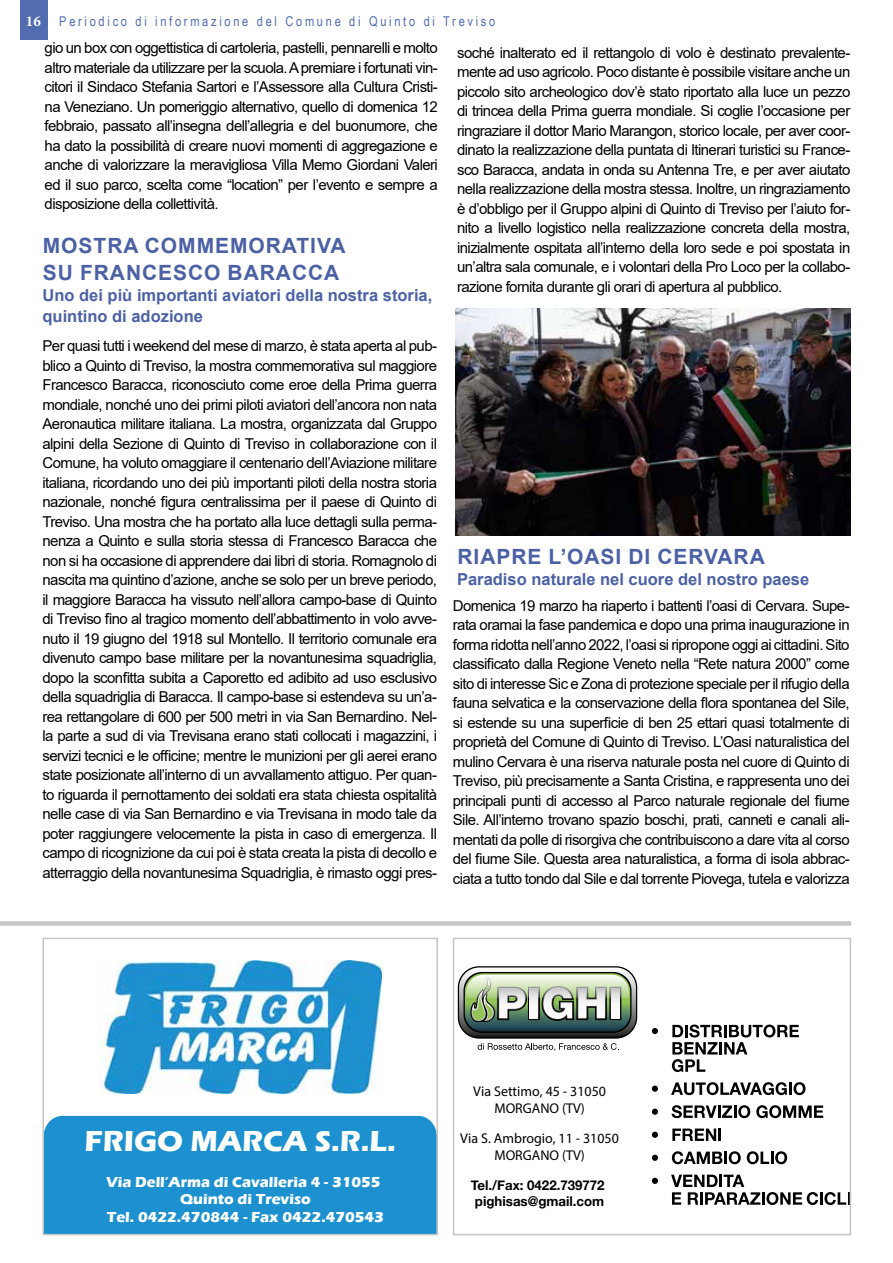
<style>
.page{position:relative;width:893px;height:1263px;background:#fff}
.page>*{position:absolute;margin:0;border:0;box-sizing:border-box;transform-origin:0 0}
.t1{font:700 29.85px "Eras ITC";color:#fff}
.t2{font:700 21px/27px "Arial";letter-spacing:.045em;color:#4c61a5}
.t3{font:700 16.5px/21px "Arial";color:#4c61a5}
.t4{font:15px/19.5px "Arial";letter-spacing:-.04em;color:#000;text-align:justify}
.t5{font:700 14.85px/17.9px "Eras ITC";color:#fff;text-align:center}
.t6{font:500 14.1px/16.8px "Helvetica Neue";color:#000;text-align:center}
.t7{font:13.5px "Arial Narrow";letter-spacing:.2em;color:#526cb2}
.t8{font:700 13.5px/15.9px "Helvetica Neue";color:#000}
.s1{font-family:"Minion Pro";font-weight:700;font-size:15px;color:#fff}
</style>
<div class="page">
<div style="left:20px;top:0;width:28px;height:40px;background:#526cb2"></div>
<div style="left:0;top:921px;width:851px;height:5px;background:#c6c6c6"></div>
<img style="left:455px;top:308px;width:395px;height:228px">
<svg style="left:457px;top:967px;width:179px;height:84px"></svg>
<svg style="left:652px;top:1028px;width:6px;height:6px"></svg>
<svg style="left:672px;top:1024px;width:127px;height:48px"></svg>
<div style="left:652px;top:1085px;width:6px;height:7px;background:#000;border-radius:50%"></div>
<svg style="left:671px;top:1082px;width:134px;height:13px"></svg>
<div style="left:652px;top:1108px;width:6px;height:7px;background:#000;border-radius:50%"></div>
<svg style="left:672px;top:1105px;width:78px;height:13px"></svg>
<svg style="left:756px;top:1105px;width:67px;height:13px"></svg>
<svg style="left:652px;top:1132px;width:6px;height:6px"></svg>
<svg style="left:672px;top:1128px;width:49px;height:13px"></svg>
<svg style="left:652px;top:1155px;width:6px;height:6px"></svg>
<svg style="left:672px;top:1151px;width:69px;height:13px"></svg>
<svg style="left:747px;top:1151px;width:40px;height:13px"></svg>
<svg style="left:652px;top:1178px;width:6px;height:6px"></svg>
<svg style="left:671px;top:1175px;width:176px;height:30px"></svg>
<div style="left:453px;top:938px;width:398px;height:297px;border:2px solid #c6c6c6"></div>
<img style="left:99px;top:960px;width:282px;height:134px">
<div style="left:46px;top:1116px;width:389px;height:116px;background:#1d91d0"></div>
<div style="left:43px;top:938px;width:395px;height:297px;border:2px solid #c6c6c6"></div>
<p class="t7" style="left:26px;top:11px;width:471px"><span class="s1">16</span> Periodico di informazione del Comune di Quinto di Treviso</p>
<p class="t4" style="left:45px;top:38px;width:395px">gio un box con oggettistica di cartoleria, pastelli, pennarelli e molto altro materiale da utilizzare per la scuola. A premiare i fortunati vin&shy;citori il Sindaco Stefania Sartori e l’Assessore alla Cultura Cristi&shy;na Veneziano. Un pomeriggio alternativo, quello di domenica 12 febbraio, passato all’insegna dell’allegria e del buonumore, che ha dato la possibilità di creare nuovi momenti di aggregazione e anche di valorizzare la meravigliosa Villa Memo Giordani Valeri ed il suo parco, scelta come “location” per l’evento e sempre a disposizione della collettività.</p>
<h2 class="t2" style="left:43px;top:233px;width:304px">MOSTRA COMMEMORATIVA<br>SU FRANCESCO BARACCA</h2>
<p class="t3" style="left:43px;top:285px;width:391px">Uno dei più importanti aviatori della nostra storia, quintino di adozione</p>
<p class="t4" style="left:43px;top:336px;width:396px">Per quasi tutti i weekend del mese di marzo, è stata aperta al pub&shy;blico a Quinto di Treviso, la mostra commemorativa sul maggiore Francesco Baracca, riconosciuto come eroe della Prima guerra mondiale, nonché uno dei primi piloti aviatori dell’ancora non nata Aeronautica militare italiana. La mostra, organizzata dal Gruppo alpini della Sezione di Quinto di Treviso in collaborazione con il Comune, ha voluto omaggiare il centenario dell’Aviazione militare italiana, ricordando uno dei più importanti piloti della nostra storia nazionale, nonché figura centralissima per il paese di Quinto di Treviso. Una mostra che ha portato alla luce dettagli sulla perma&shy;nenza a Quinto e sulla storia stessa di Francesco Baracca che non si ha occasione di apprendere dai libri di storia. Romagnolo di nascita ma quintino d’azione, anche se solo per un breve periodo, il maggiore Baracca ha vissuto nell’allora campo-base di Quinto di Treviso fino al tragico momento dell’abbattimento in volo avve&shy;nuto il 19 giugno del 1918 sul Montello. Il territorio comunale era divenuto campo base militare per la novantunesima squadriglia, dopo la sconfitta subita a Caporetto ed adibito ad uso esclusivo della squadriglia di Baracca. Il campo-base si estendeva su un’a&shy;rea rettangolare di 600 per 500 metri in via San Bernardino. Nel&shy;la parte a sud di via Trevisana erano stati collocati i magazzini, i servizi tecnici e le officine; mentre le munizioni per gli aerei erano state posizionate all’interno di un avvallamento attiguo. Per quan&shy;to riguarda il pernottamento dei soldati era stata chiesta ospitalità nelle case di via San Bernardino e via Trevisana in modo tale da poter raggiungere velocemente la pista in caso di emergenza. Il campo di ricognizione da cui poi è stata creata la pista di decollo e atterraggio della novantunesima Squadriglia, è rimasto oggi pres-</p>
<p class="t4" style="left:457px;top:43px;width:395px">soché inalterato ed il rettangolo di volo è destinato prevalente&shy;mente ad uso agricolo. Poco distante è possibile visitare anche un piccolo sito archeologico dov’è stato riportato alla luce un pezzo di trincea della Prima guerra mondiale. Si coglie l’occasione per ringraziare il dottor Mario Marangon, storico locale, per aver coor&shy;dinato la realizzazione della puntata di Itinerari turistici su France&shy;sco Baracca, andata in onda su Antenna Tre, e per aver aiutato nella realizzazione della mostra stessa. Inoltre, un ringraziamento è d’obbligo per il Gruppo alpini di Quinto di Treviso per l’aiuto for&shy;nito a livello logistico nella realizzazione concreta della mostra, inizialmente ospitata all’interno della loro sede e poi spostata in un’altra sala comunale, e i volontari della Pro Loco per la collabo&shy;razione fornita durante gli orari di apertura al pubblico.</p>
<h2 class="t2" style="left:457px;top:543px;width:309px">RIAPRE L’OASI DI CERVARA</h2>
<p class="t3" style="left:457px;top:569px;width:354px">Paradiso naturale nel cuore del nostro paese</p>
<p class="t4" style="left:453px;top:595px;width:398px">Domenica 19 marzo ha riaperto i battenti l’oasi di Cervara. Supe&shy;rata oramai la fase pandemica e dopo una prima inaugurazione in forma ridotta nell’anno 2022, l’oasi si ripropone oggi ai cittadini. Sito classificato dalla Regione Veneto nella “Rete natura 2000” come sito di interesse Sic e Zona di protezione speciale per il rifugio della fauna selvatica e la conservazione della flora spontanea del Sile, si estende su una superficie di ben 25 ettari quasi totalmente di proprietà del Comune di Quinto di Treviso. L’Oasi naturalistica del mulino Cervara è una riserva naturale posta nel cuore di Quinto di Treviso, più precisamente a Santa Cristina, e rappresenta uno dei principali punti di accesso al Parco naturale regionale del fiume Sile. All’interno trovano spazio boschi, prati, canneti e canali ali&shy;mentati da polle di risorgiva che contribuiscono a dare vita al corso del fiume Sile. Questa area naturalistica, a forma di isola abbrac&shy;ciata a tutto tondo dal Sile e dal torrente Piovega, tutela e valorizza</p>
<h1 class="t1" style="left:85px;top:1124px;width:313px">FRIGO MARCA S.R.L.</h1>
<p class="t5" style="left:107px;top:1173px;width:279px">Via Dell’Arma di Cavalleria 4 - 31055<br>Quinto di Treviso<br>Tel. 0422.470844 - Fax 0422.470543</p>
<p class="t6" style="left:473px;top:1082px;width:134px">Via Settimo, 45 - 31050<br>MORGANO (TV)</p>
<p class="t6" style="left:460px;top:1129px;width:160px">Via S. Ambrogio, 11 - 31050<br>MORGANO (TV)</p>
<p class="t8" style="left:471px;top:1177px;width:135px">Tel./Fax: 0422.739772 pighisas@gmail.com</p>
</div>
